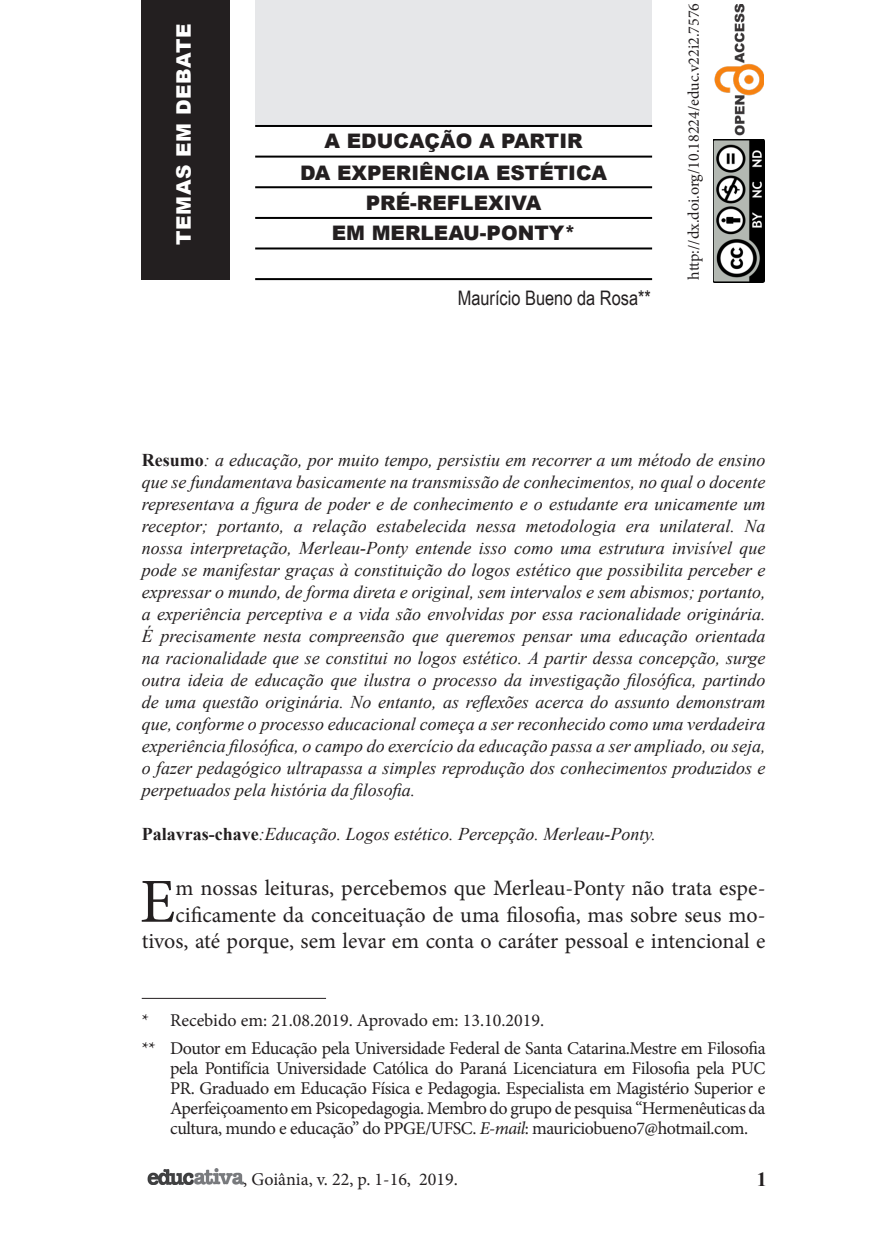
<style>
.page{position:relative;width:879px;height:1248px;background:#fff}
.page>*{position:absolute;margin:0;border:0;box-sizing:border-box;transform-origin:0 0}
.CAPITULAR{font:62.6px "Minion Pro";color:#231f20}
.CAPITULAR-2{font:22px/26.4px "Minion Pro";color:#231f20;text-align:right}
.TituloArtigo{font:900 20px "Arial";color:#231f20}
.t1{font:20px "Arial Narrow";color:#231f20}
.t2{font:900 20px "Arial";letter-spacing:.035em;color:#fff}
.t3{font:700 20px "Times New Roman";color:#231f20}
.RESUMO{font:italic 18px/22px "Times New Roman";color:#231f20;text-align:justify}
.NOTAS{font:18px/19.8px "Minion Pro";letter-spacing:-.025em;color:#231f20;text-align:justify}
.NOTAS-2{font:18px "Minion Pro";color:#231f20}
.Corpo_do_texto{font:18px "Minion Pro";color:#231f20}
.Corpo_do_texto-2{font:16px "Minion Pro";color:#231f20}
.s1{font-weight:700;font-style:normal}
.s2{font-style:italic}
</style>
<div class="page">
<div style="left:142px;top:0;width:88px;height:279px;background:#231f20"></div>
<hr style="left:142px;top:997px;width:184px;height:1px;background:#231f20">
<div style="left:255px;top:0;width:397px;height:125px;background:#e6e7e9"></div>
<hr style="left:255px;top:125px;width:397px;height:2px;background:#000">
<hr style="left:255px;top:155px;width:397px;height:2px;background:#000">
<hr style="left:255px;top:186px;width:397px;height:2px;background:#000">
<hr style="left:255px;top:217px;width:397px;height:2px;background:#000">
<hr style="left:255px;top:247px;width:397px;height:2px;background:#000">
<hr style="left:255px;top:278px;width:397px;height:2px;background:#000">
<img style="left:713px;top:139px;width:51px;height:143px">
<img style="left:714px;top:5px;width:50px;height:130px">
<img style="left:148px;top:1168px;width:95px;height:16px">
<p class="t2" style="left:169px;top:245px;width:223px;rotate:-90deg">TEMAS EM DEBATE</p>
<p class="TituloArtigo" style="left:324px;top:126px;width:260px">A EDUCAÇÃO A PARTIR</p>
<p class="TituloArtigo" style="left:300px;top:158px;width:308px">DA EXPERIÊNCIA ESTÉTICA</p>
<p class="TituloArtigo" style="left:366px;top:188px;width:177px">PRÉ-REFLEXIVA</p>
<p class="TituloArtigo" style="left:332px;top:218px;width:245px">EM MERLEAU-PONTY*</p>
<p class="t1" style="left:458px;top:284px;width:195px">Maurício Bueno da Rosa**</p>
<p class="Corpo_do_texto-2" style="left:683px;top:279px;width:278px;rotate:-90deg">http://dx.doi.org/10.18224/educ.v22i2.7576</p>
<p class="RESUMO" style="left:142px;top:449px;width:625px"><span class="s1">Resumo</span>: a educação, por muito tempo, persistiu em recorrer a um método de ensino que se fundamentava basicamente na transmissão de conhecimentos, no qual o docente representava a figura de poder e de conhecimento e o estudante era unicamente um receptor; portanto, a relação estabelecida nessa metodologia era unilateral. Na nossa interpretação, Merleau-Ponty entende isso como uma estrutura invisível que pode se manifestar graças à constituição do logos estético que possibilita perceber e expressar o mundo, de forma direta e original, sem intervalos e sem abismos; portanto, a experiência perceptiva e a vida são envolvidas por essa racionalidade originária.<br>É precisamente nesta compreensão que queremos pensar uma educação orientada na racionalidade que se constitui no logos estético. A partir dessa concepção, surge outra ideia de educação que ilustra o processo da investigação filosófica, partindo de uma questão originária. No entanto, as reflexões acerca do assunto demonstram que, conforme o processo educacional começa a ser reconhecido como uma verdadeira experiência filosófica, o campo do exercício da educação passa a ser ampliado, ou seja, o fazer pedagógico ultrapassa a simples reprodução dos conhecimentos produzidos e perpetuados pela história da filosofia.</p>
<p class="RESUMO" style="left:142px;top:823px;width:516px"><span class="s1">Palavras-chave</span>:Educação. Logos estético. Percepção. Merleau-Ponty.</p>
<p class="CAPITULAR-2" style="left:142px;top:875px;width:625px">m nossas leituras, percebemos que Merleau-Ponty não trata espe&shy;cificamente da conceituação de uma filosofia, mas sobre seus mo&shy;tivos, até porque, sem levar em conta o caráter pessoal e intencional e</p>
<p class="CAPITULAR" style="left:140px;top:859px;width:37px">E</p>
<p class="NOTAS-2" style="left:142px;top:1008px;width:404px">* Recebido em: 21.08.2019. Aprovado em: 13.10.2019.</p>
<p class="NOTAS" style="left:170px;top:1038px;width:597px;text-indent:-28px">** Doutor em Educação pela Universidade Federal de Santa Catarina.Mestre em Filosofia pela Pontifícia Universidade Católica do Paraná Licenciatura em Filosofia pela PUC PR. Graduado em Educação Física e Pedagogia. Especialista em Magistério Superior e Aperfeiçoamento em Psicopedagogia. Membro do grupo de pesquisa “Hermenêuticas da cultura, mundo e educação” do PPGE/UFSC. <span class="s2">E-mail</span>: mauriciobueno7@hotmail.com.</p>
<p class="Corpo_do_texto" style="left:243px;top:1166px;width:216px">, Goiânia, v. 22, p. 1-16, 2019.</p>
<p class="t3" style="left:757px;top:1164px;width:11px">1</p>
</div>
